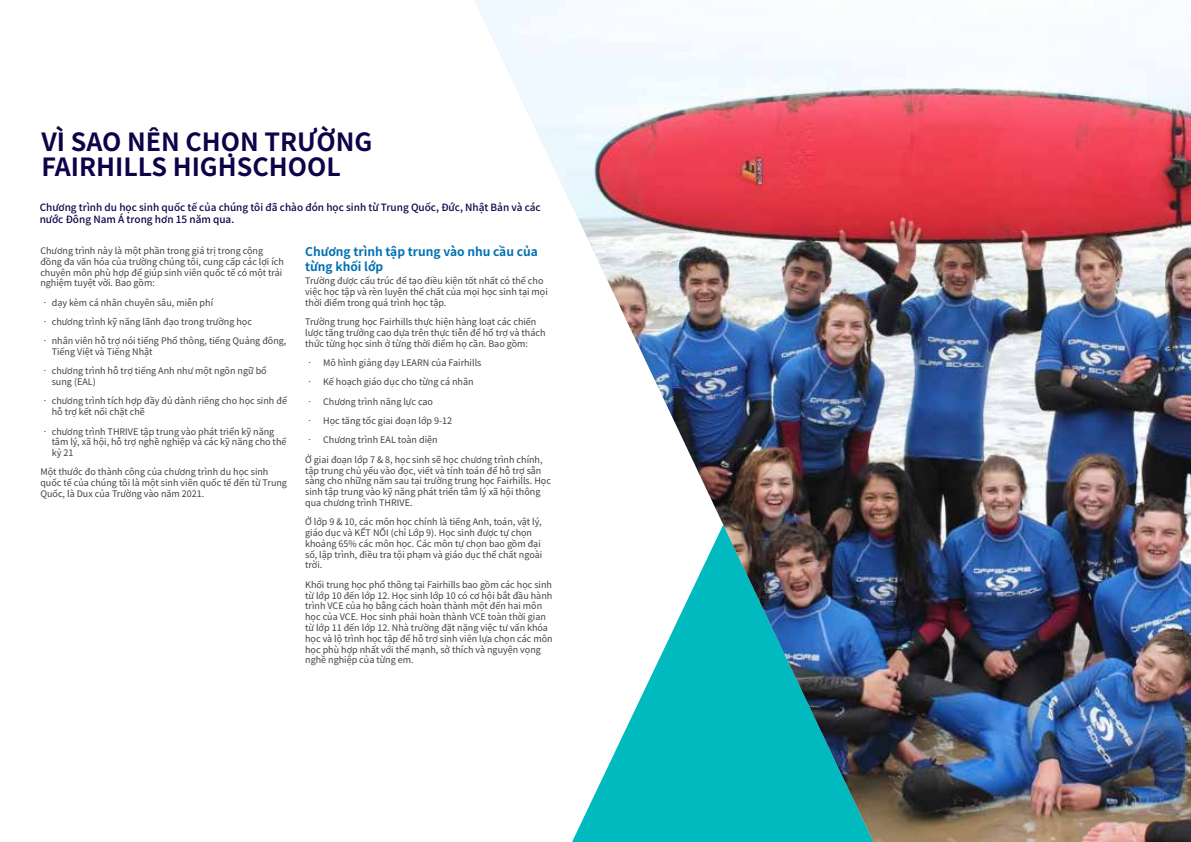
<style>
.page{position:relative;width:1191px;height:842px;background:#fff}
.page>*{position:absolute;margin:0;border:0;box-sizing:border-box;transform-origin:0 0}
.A_Head{font:700 25px/25px "Noto Sans CJ Ksc";color:#100249}
.B_Head{font:700 12px/14.4px "Noto Sans CJ Ksc";color:#0070b2}
.Intro_Para{font:500 10px/12px "Noto Sans CJ Ksc";color:#100249}
.Body{font:9px/10.8px "Noto Sans CJ Ksc";color:#414042}
.Bullets{font:9px/10.8px "Noto Sans CJ Ksc";color:#414042}
</style>
<div class="page">
<img style="left:475px;top:0;width:716px;height:842px">
<p class="A_Head" style="left:41px;top:130px;width:332px">VÌ SAO NÊN CHỌN TRƯỜNG<br>FAIRHILLS HIGHSCHOOL</p>
<p class="Intro_Para" style="left:40px;top:202px;width:502px">Chương trình du học sinh quốc tế của chúng tôi đã chào đón học sinh từ Trung Quốc, Đức, Nhật Bản và các nước Đông Nam Á trong hơn 15 năm qua.</p>
<p class="Body" style="left:40px;top:245px;width:245px">Chương trình này là một phần trong giá trị trong cộng đồng đa văn hóa của trường chúng tôi, cung cấp các lợi ích chuyên môn phù hợp để giúp sinh viên quốc tế có một trải nghiệm tuyệt vời. Bao gồm:</p>
<p class="Body" style="left:40px;top:297px;width:174px">• dạy kèm cá nhân chuyên sâu, miễn phí</p>
<p class="Body" style="left:40px;top:316px;width:213px">• chương trình kỹ năng lãnh đạo trong trường học</p>
<p class="Body" style="left:52px;top:336px;width:236px;text-indent:-11px">• nhân viên hỗ trợ nói tiếng Phổ thông, tiếng Quảng đông,<br>Tiếng Việt và Tiếng Nhật</p>
<p class="Body" style="left:52px;top:366px;width:216px;text-indent:-11px">• chương trình hỗ trợ tiếng Anh như một ngôn ngữ bổ sung (EAL)</p>
<p class="Body" style="left:52px;top:396px;width:237px;text-indent:-11px">• chương trình tích hợp đầy đủ dành riêng cho học sinh để hỗ trợ kết nối chặt chẽ</p>
<p class="Body" style="left:52px;top:426px;width:236px;text-indent:-11px">• chương trình THRIVE tập trung vào phát triển kỹ năng tâm lý, xã hội, hỗ trợ nghề nghiệp và các kỹ năng cho thế kỷ 21</p>
<p class="Bullets" style="left:40px;top:467px;width:248px">Một thước đo thành công của chương trình du học sinh quốc tế của chúng tôi là một sinh viên quốc tế đến từ Trung<br>Quốc, là Dux của Trường vào năm 2021.</p>
<p class="B_Head" style="left:305px;top:245px;width:234px">Chương trình tập trung vào nhu cầu của từng khối lớp</p>
<p class="Body" style="left:305px;top:276px;width:244px">Trường được cấu trúc để tạo điều kiện tốt nhất có thể cho việc học tập và rèn luyện thể chất của mọi học sinh tại mọi thời điểm trong quá trình học tập.</p>
<p class="Body" style="left:305px;top:317px;width:242px">Trường trung học Fairhills thực hiện hàng loạt các chiến lược tăng trưởng cao dựa trên thực tiễn để hổ trợ và thách thức từng học sinh ở từng thời điểm họ cần. Bao gồm:</p>
<p class="Body" style="left:305px;top:358px;width:178px">• Mô hình giảng dạy LEARN của Fairhills</p>
<p class="Body" style="left:305px;top:377px;width:170px">• Kế hoạch giáo dục cho từng cá nhân</p>
<p class="Body" style="left:305px;top:396px;width:129px">• Chương trình năng lực cao</p>
<p class="Body" style="left:305px;top:416px;width:149px">• Học tăng tốc giai đoạn lớp 9-12</p>
<p class="Body" style="left:305px;top:435px;width:134px">• Chương trình EAL toàn diện</p>
<p class="Body" style="left:305px;top:454px;width:247px">Ở giai đoạn lớp 7 &amp; 8, học sinh sẽ học chương trình chính, tập trung chủ yếu vào đọc, viết và tính toán để hỗ trợ sẵn sàng cho những năm sau tại trường trung học Fairhills. Học sinh tập trung vào kỹ năng phát triển tâm lý xã hội thông qua chương trình THRIVE.</p>
<p class="Body" style="left:305px;top:517px;width:238px">Ở lớp 9 &amp; 10, các môn học chính là tiếng Anh, toán, vật lý, giáo dục và KẾT NỐI (chỉ Lớp 9). Học sinh được tự chọn khoảng 65% các môn học. Các môn tự chọn bao gồm đại số, lập trình, điều tra tội phạm và giáo dục thể chất ngoài trời.</p>
<p class="Body" style="left:305px;top:579px;width:249px">Khối trung học phổ thông tại Fairhills bao gồm các học sinh từ lớp 10 đến lớp 12. Học sinh lớp 10 có cơ hội bắt đầu hành trình VCE của họ bằng cách hoàn thành một đến hai môn học của VCE. Học sinh phải hoàn thành VCE toàn thời gian từ lớp 11 đến lớp 12. Nhà trường đặt nặng việc tư vấn khóa học và lộ trình học tập để hỗ trợ sinh viên lựa chọn các môn học phù hợp nhất với thế mạnh, sở thích và nguyện vọng nghề nghiệp của từng em.</p>
</div>
